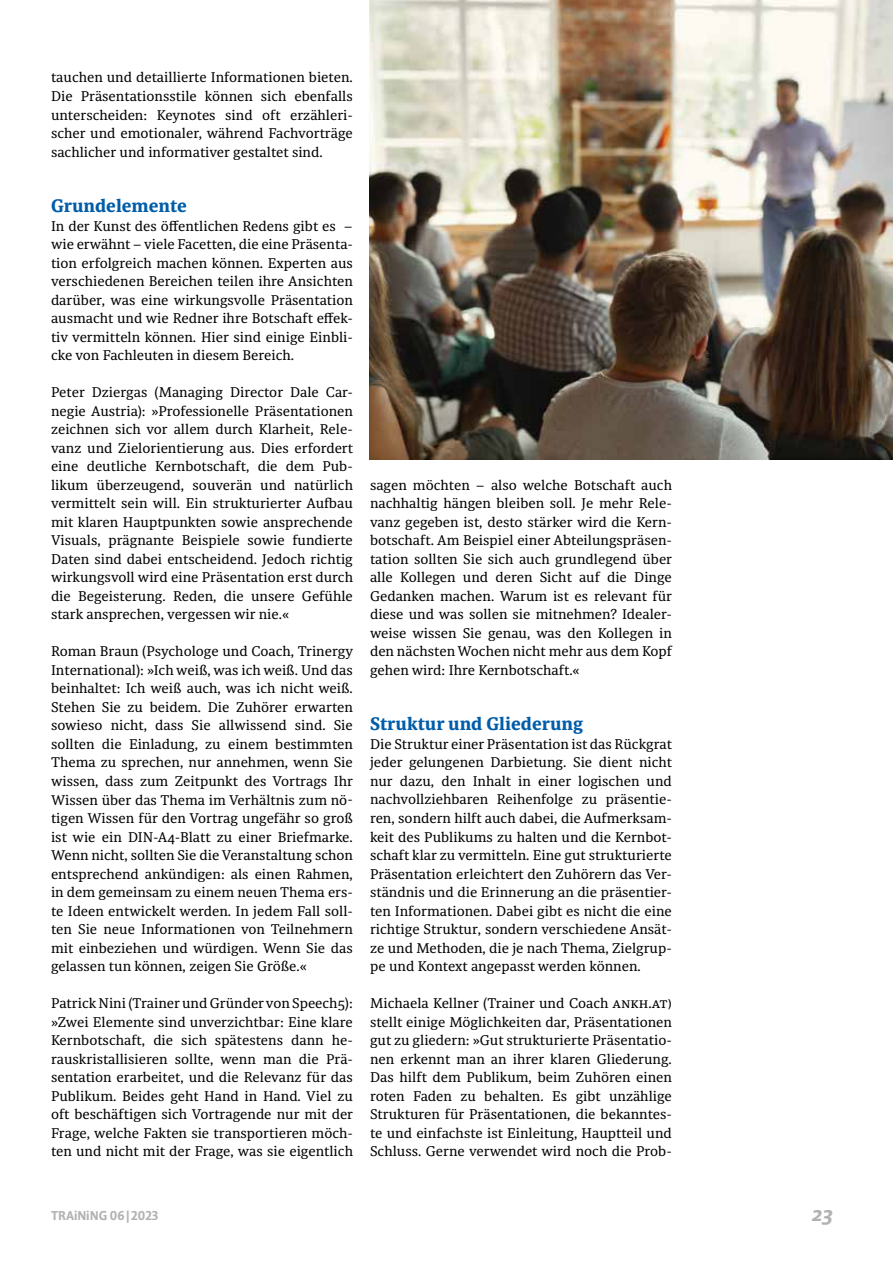
<style>
.page{position:relative;width:893px;height:1263px;background:#fff}
.page>*{position:absolute;margin:0;border:0;box-sizing:border-box;transform-origin:0 0}
.t1{font:italic 700 21px "Acorde";color:#b3b2b2}
.t2{font:700 18px "Sindelar";color:#005da9}
.t3{font:13.95px/18.5px "Sindelar Regular A";color:#000;text-align:justify}
.t4{font:700 12.75px "Acorde";color:#b3b2b2}
</style>
<div class="page">
<img style="left:370px;top:0;width:523px;height:460px">
<p class="t3" style="left:51px;top:69px;width:303px">tauchen und detaillierte Informationen bieten.<br>Die Präsentationsstile können sich ebenfalls unterscheiden: Keynotes sind oft erzähleri&shy;scher und emotionaler, während Fachvorträge sachlicher und informativer gestaltet sind.</p>
<p class="t2" style="left:51px;top:195px;width:137px">Grundelemente</p>
<p class="t3" style="left:51px;top:217px;width:303px">In der Kunst des öffentlichen Redens gibt es – wie erwähnt – viele Facetten, die eine Präsenta&shy;tion erfolgreich machen können. Experten aus verschiedenen Bereichen teilen ihre Ansichten darüber, was eine wirkungsvolle Präsentation ausmacht und wie Redner ihre Botschaft effek&shy;tiv vermitteln können. Hier sind einige Einbli&shy;cke von Fachleuten in diesem Bereich.</p>
<p class="t3" style="left:51px;top:384px;width:304px">Peter Dziergas (Managing Director Dale Car&shy;negie Austria): »Professionelle Präsentationen zeichnen sich vor allem durch Klarheit, Rele&shy;vanz und Zielorientierung aus. Dies erfordert eine deutliche Kernbotschaft, die dem Pub&shy;likum überzeugend, souverän und natürlich vermittelt sein will. Ein strukturierter Aufbau mit klaren Hauptpunkten sowie ansprechende Visuals, prägnante Beispiele sowie fundierte Daten sind dabei entscheidend. Jedoch richtig wirkungsvoll wird eine Präsentation erst durch die Begeisterung. Reden, die unsere Gefühle stark ansprechen, vergessen wir nie.«</p>
<p class="t3" style="left:51px;top:643px;width:304px">Roman Braun (Psychologe und Coach, Trinergy International): »Ich weiß, was ich weiß. Und das beinhaltet: Ich weiß auch, was ich nicht weiß.<br>Stehen Sie zu beidem. Die Zuhörer erwarten sowieso nicht, dass Sie allwissend sind. Sie sollten die Einladung, zu einem bestimmten Thema zu sprechen, nur annehmen, wenn Sie wissen, dass zum Zeitpunkt des Vortrags Ihr Wissen über das Thema im Verhältnis zum nö&shy;tigen Wissen für den Vortrag ungefähr so groß ist wie ein DIN-A4-Blatt zu einer Briefmarke.<br>Wenn nicht, sollten Sie die Veranstaltung schon entsprechend ankündigen: als einen Rahmen, in dem gemeinsam zu einem neuen Thema ers&shy;te Ideen entwickelt werden. In jedem Fall soll&shy;ten Sie neue Informationen von Teilnehmern mit einbeziehen und würdigen. Wenn Sie das gelassen tun können, zeigen Sie Größe.«</p>
<p class="t3" style="left:51px;top:995px;width:304px">Patrick Nini (Trainer und Gründer von Speech5): »Zwei Elemente sind unverzichtbar: Eine klare Kernbotschaft, die sich spätestens dann he&shy;rauskristallisieren sollte, wenn man die Prä&shy;sentation erarbeitet, und die Relevanz für das Publikum. Beides geht Hand in Hand. Viel zu oft beschäftigen sich Vortragende nur mit der Frage, welche Fakten sie transportieren möch&shy;ten und nicht mit der Frage, was sie eigentlich</p>
<p class="t3" style="left:370px;top:476px;width:304px">sagen möchten – also welche Botschaft auch nachhaltig hängen bleiben soll. Je mehr Rele&shy;vanz gegeben ist, desto stärker wird die Kern&shy;botschaft. Am Beispiel einer Abteilungspräsen&shy;tation sollten Sie sich auch grundlegend über alle Kollegen und deren Sicht auf die Dinge Gedanken machen. Warum ist es relevant für diese und was sollen sie mitnehmen? Idealer&shy;weise wissen Sie genau, was den Kollegen in den nächsten Wochen nicht mehr aus dem Kopf gehen wird: Ihre Kernbotschaft.«</p>
<p class="t2" style="left:370px;top:713px;width:215px">Struktur und Gliederung</p>
<p class="t3" style="left:370px;top:736px;width:304px">Die Struktur einer Präsentation ist das Rückgrat jeder gelungenen Darbietung. Sie dient nicht nur dazu, den Inhalt in einer logischen und nachvollziehbaren Reihenfolge zu präsentie&shy;ren, sondern hilft auch dabei, die Aufmerksam&shy;keit des Publikums zu halten und die Kernbot&shy;schaft klar zu vermitteln. Eine gut strukturierte Präsentation erleichtert den Zuhörern das Ver&shy;ständnis und die Erinnerung an die präsentier&shy;ten Informationen. Dabei gibt es nicht die eine richtige Struktur, sondern verschiedene Ansät&shy;ze und Methoden, die je nach Thema, Zielgrup&shy;pe und Kontext angepasst werden können.</p>
<p class="t3" style="left:370px;top:995px;width:303px">Michaela Kellner (Trainer und Coach ANKH.AT) stellt einige Möglichkeiten dar, Präsentationen gut zu gliedern: »Gut strukturierte Präsentatio&shy;nen erkennt man an ihrer klaren Gliederung.<br>Das hilft dem Publikum, beim Zuhören einen roten Faden zu behalten. Es gibt unzählige Strukturen für Präsentationen, die bekanntes&shy;te und einfachste ist Einleitung, Hauptteil und Schluss. Gerne verwendet wird noch die Prob-</p>
<p class="t4" style="left:51px;top:1208px;width:109px">TRAiNiNG 06|2023</p>
<h1 class="t1" style="left:812px;top:1201px;width:23px">23</h1>
</div>
